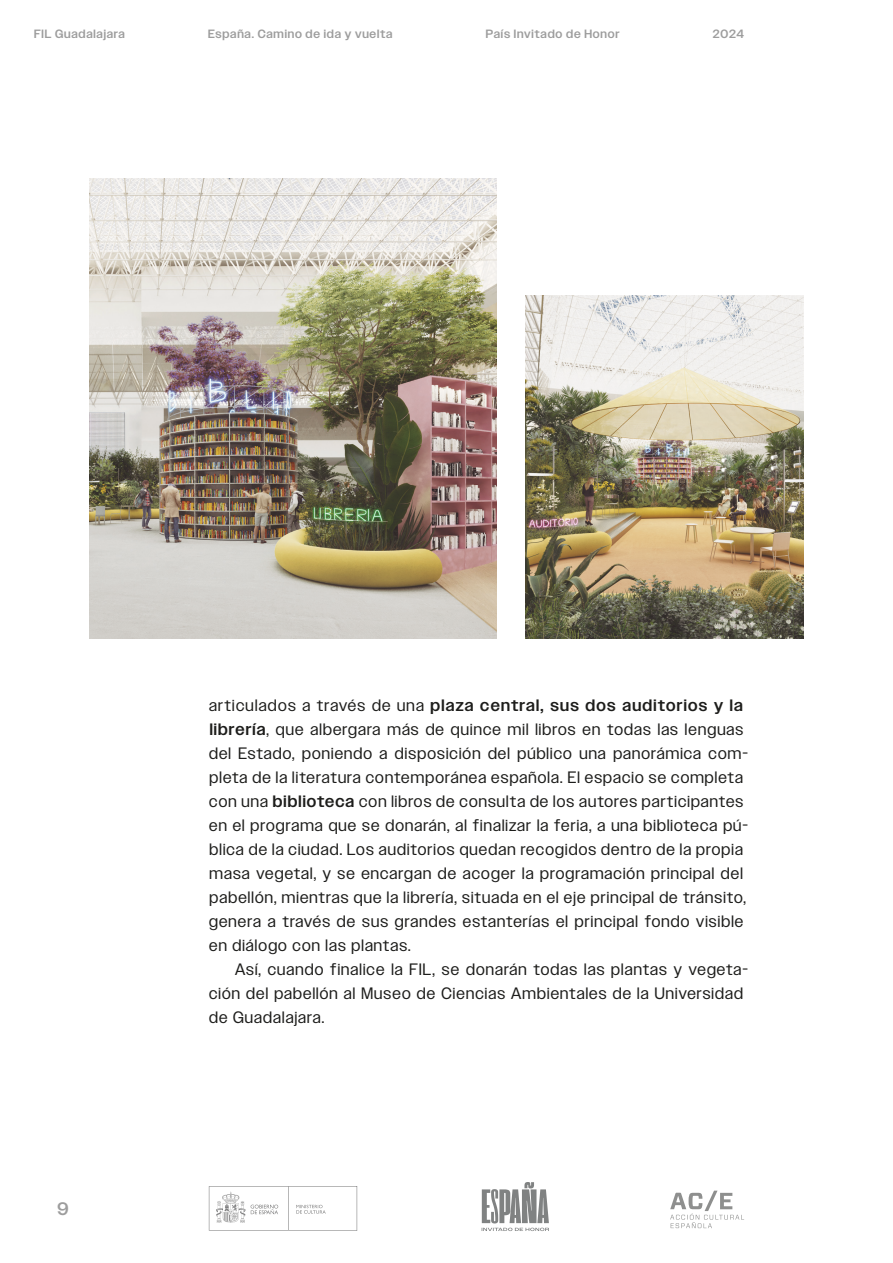
<style>
.page{position:relative;width:893px;height:1263px;background:#fff}
.page>*{position:absolute;margin:0;border:0;box-sizing:border-box;transform-origin:0 0}
.t1{font:500 18px "Owners";color:#9d9d9d}
.Texto{font:16.5px/24px "Owners";letter-spacing:.07em;color:#1d1d1b}
.t2{font:500 12px "Owners";letter-spacing:.07em;color:#9d9d9d}
.s1{font-weight:500}
</style>
<div class="page">
<svg style="left:670px;top:1190px;width:74px;height:38px"></svg>
<svg style="left:209px;top:1186px;width:148px;height:44px"></svg>
<svg style="left:482px;top:1182px;width:67px;height:49px"></svg>
<img style="left:89px;top:179px;width:407px;height:460px">
<img style="left:525px;top:413px;width:279px;height:226px">
<svg style="left:525px;top:295px;width:279px;height:118px"></svg>
<p class="t2" style="left:34px;top:27px;width:92px">FIL Guadalajara</p>
<p class="t2" style="left:208px;top:27px;width:186px">España. Camino de ida y vuelta</p>
<p class="t2" style="left:486px;top:27px;width:135px">País Invitado de Honor</p>
<p class="t2" style="left:713px;top:27px;width:33px">2024</p>
<p class="t1" style="left:57px;top:1199px;width:13px">9</p>
<p class="Texto" style="left:209px;top:693px;width:540px">articulados a través de una <span class="s1">plaza central, sus dos auditorios y la librería</span>, que albergara más de quince mil libros en todas las lenguas del Estado, poniendo a disposición del público una panorámica com&shy;pleta de la literatura contemporánea española. El espacio se completa con una <span class="s1">biblioteca</span> con libros de consulta de los autores participantes en el programa que se donarán, al finalizar la feria, a una biblioteca pú&shy;blica de la ciudad. Los auditorios quedan recogidos dentro de la propia masa vegetal, y se encargan de acoger la programación principal del pabellón, mientras que la librería, situada en el eje principal de tránsito, genera a través de sus grandes estanterías el principal fondo visible en diálogo con las plantas.</p>
<p class="Texto" style="left:209px;top:957px;width:540px;text-indent:26px">Así, cuando finalice la FIL, se donarán todas las plantas y vegeta&shy;ción del pabellón al Museo de Ciencias Ambientales de la Universidad de Guadalajara.</p>
</div>
